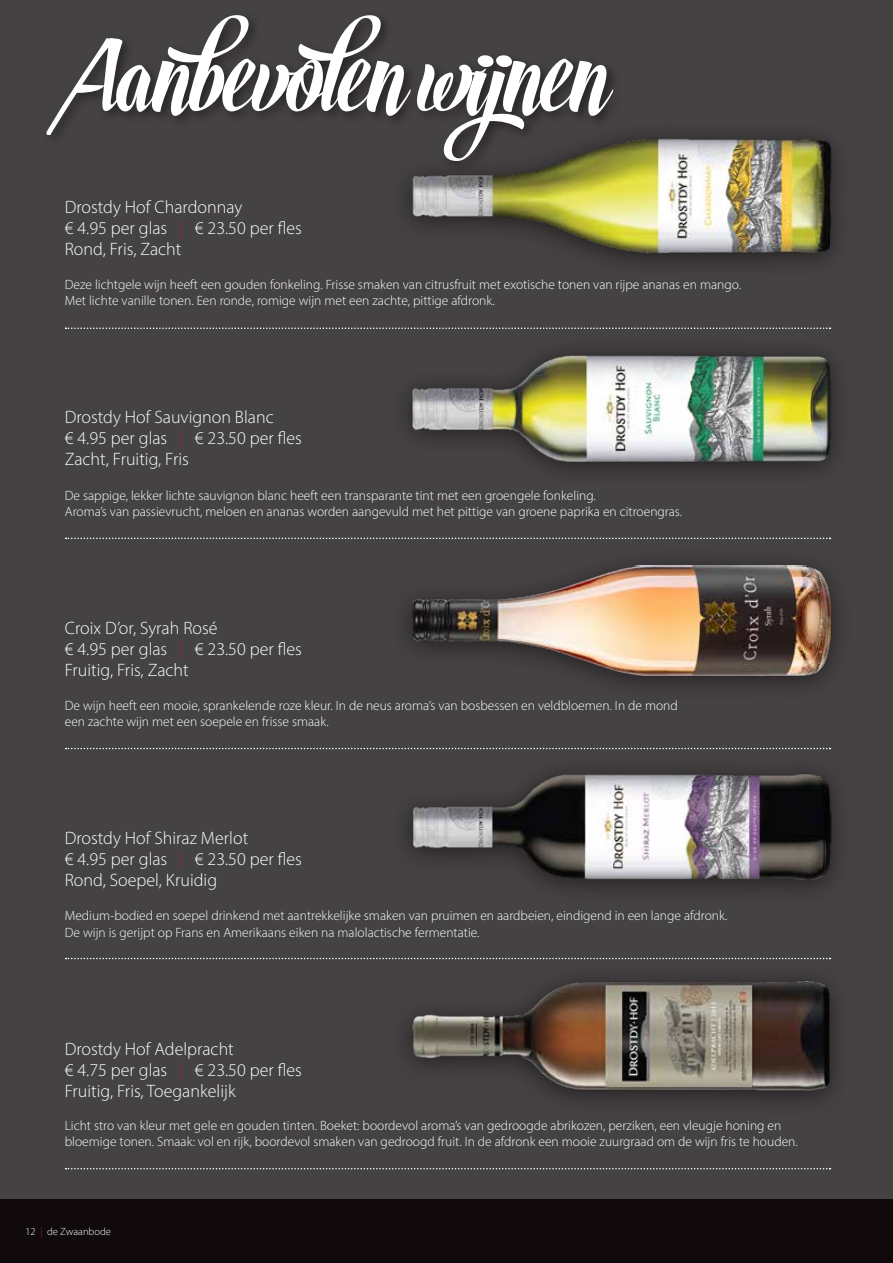
<style>
.page{position:relative;width:893px;height:1263px;background:#454243}
.page>*{position:absolute;margin:0;border:0;box-sizing:border-box;transform-origin:0 0}
.t1{font:90px "Bonbon";color:#fff}
.t2{font:300 18px/21px "Myriad Pro";color:#fff}
.t3{font:300 13.5px/16.2px "Myriad Pro";color:#fff}
.t4{font:300 10.5px "Myriad Pro";color:#fff}
.s1{color:#97253b}
</style>
<div class="page">
<div style="left:0;top:1199px;width:893px;height:64px;background:#110a0c"></div>
<div style="left:42px;top:11px;width:584px;height:163px;background:#231f20;opacity:.85"></div>
<svg style="left:66px;top:327px;width:764px;height:2px"></svg>
<svg style="left:66px;top:538px;width:764px;height:1px"></svg>
<svg style="left:66px;top:748px;width:306px;height:1px"></svg>
<svg style="left:66px;top:958px;width:323px;height:1px"></svg>
<svg style="left:66px;top:1168px;width:764px;height:1px"></svg>
<img style="left:389px;top:957px;width:446px;height:144px">
<img style="left:356px;top:101px;width:480px;height:162px">
<svg style="left:407px;top:563px;width:430px;height:123px"></svg>
<img style="left:413px;top:565px;width:418px;height:110px">
<img style="left:407px;top:352px;width:429px;height:119px">
<img style="left:373px;top:747px;width:464px;height:143px">
<h1 class="t1" style="left:61px;top:28px;width:547px">Aanbevolen wijnen</h1>
<h2 class="t2" style="left:65px;top:197px;width:239px">Drostdy Hof Chardonnay<br>€ 4.95 per glas <span class="s1">|</span> € 23.50 per fles<br>Rond, Fris, Zacht</h2>
<p class="t3" style="left:65px;top:276px;width:678px">Deze lichtgele wijn heeft een gouden fonkeling. Frisse smaken van citrusfruit met exotische tonen van rijpe ananas en mango.<br>Met lichte vanille tonen. Een ronde, romige wijn met een zachte, pittige afdronk.</p>
<h2 class="t2" style="left:65px;top:407px;width:239px">Drostdy Hof Sauvignon Blanc<br>€ 4.95 per glas <span class="s1">|</span> € 23.50 per fles<br>Zacht, Fruitig, Fris</h2>
<p class="t3" style="left:65px;top:487px;width:619px">De sappige, lekker lichte sauvignon blanc heeft een transparante tint met een groengele fonkeling.<br>Aroma’s van passievrucht, meloen en ananas worden aangevuld met het pittige van groene paprika en citroengras.</p>
<h2 class="t2" style="left:65px;top:617px;width:239px">Croix D’or, Syrah Rosé<br>€ 4.95 per glas <span class="s1">|</span> € 23.50 per fles<br>Fruitig, Fris, Zacht</h2>
<p class="t3" style="left:65px;top:697px;width:615px">De wijn heeft een mooie, sprankelende roze kleur. In de neus aroma’s van bosbessen en veldbloemen. In de mond een zachte wijn met een soepele en frisse smaak.</p>
<h2 class="t2" style="left:65px;top:827px;width:239px">Drostdy Hof Shiraz Merlot<br>€ 4.95 per glas <span class="s1">|</span> € 23.50 per fles<br>Rond, Soepel, Kruidig</h2>
<p class="t3" style="left:65px;top:908px;width:664px">Medium-bodied en soepel drinkend met aantrekkelijke smaken van pruimen en aardbeien, eindigend in een lange afdronk.<br>De wijn is gerijpt op Frans en Amerikaans eiken na malolactische fermentatie.</p>
<h2 class="t2" style="left:65px;top:1038px;width:239px">Drostdy Hof Adelpracht<br>€ 4.75 per glas <span class="s1">|</span> € 23.50 per fles<br>Fruitig, Fris, Toegankelijk</h2>
<p class="t3" style="left:65px;top:1117px;width:734px">Licht stro van kleur met gele en gouden tinten. Boeket: boordevol aroma’s van gedroogde abrikozen, perziken, een vleugje honing en bloemige tonen. Smaak: vol en rijk, boordevol smaken van gedroogd fruit. In de afdronk een mooie zuurgraad om de wijn fris te houden.</p>
<p class="t4" style="left:26px;top:1225px;width:87px">12 <span class="s1">|</span> de Zwaanbode</p>
</div>
